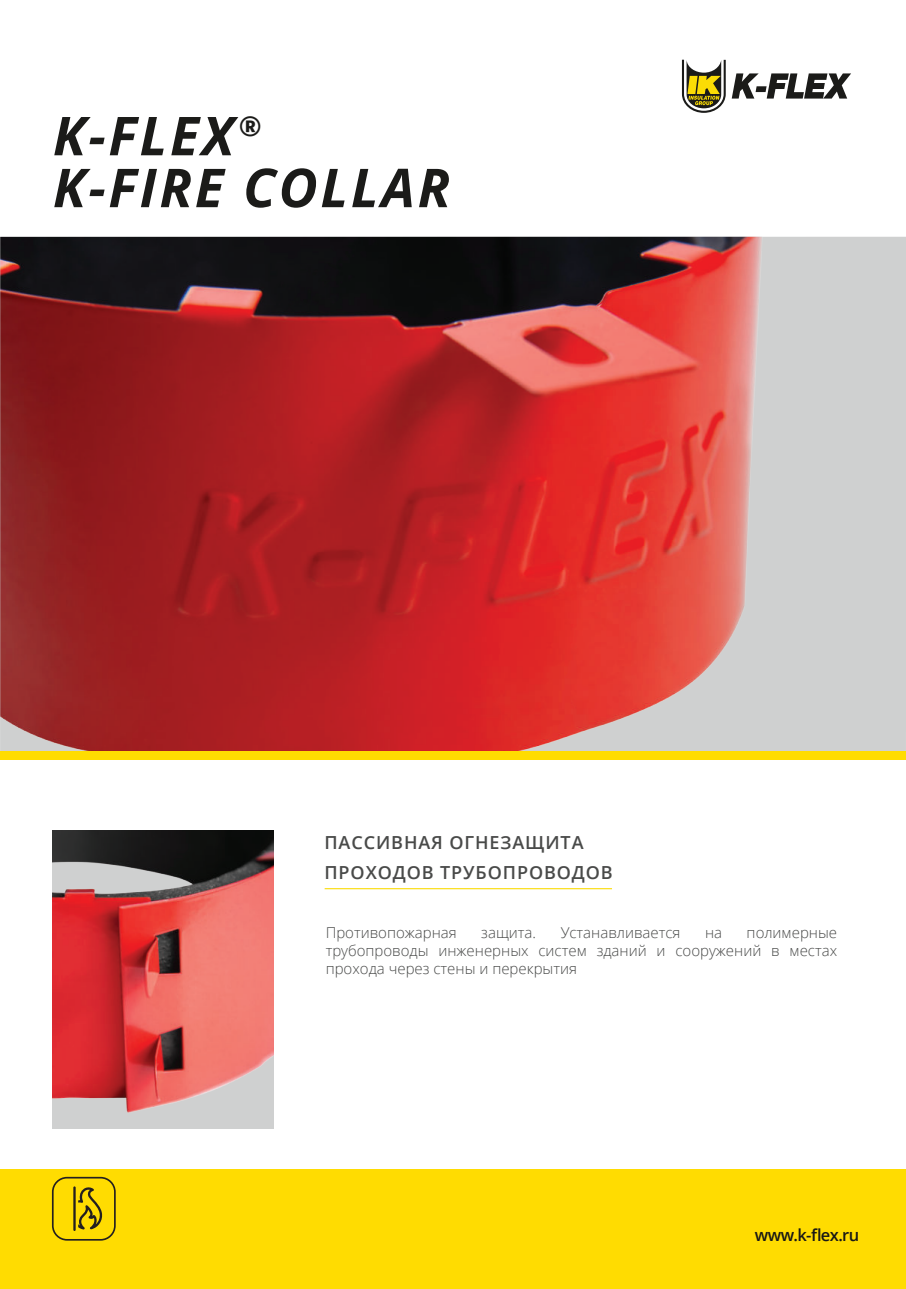
<style>
.page{position:relative;width:906px;height:1289px;background:#fff}
.page>*{position:absolute;margin:0;border:0;box-sizing:border-box;transform-origin:0 0}
.t1{font:italic 700 53.55px/51.9px "Open Sans";letter-spacing:.05em;color:#1b1b19}
.t2{font:italic 700 27.6px "Open Sans";color:#1b1b19}
.t3{font:600 18px/30px "Open Sans";letter-spacing:.05em;color:#494a49}
.t4{font:600 16.5px "Open Sans";letter-spacing:-.035em;color:#181816}
.t5{font:300 15px/18px "Open Sans";color:#494a49;text-align:justify}
</style>
<div class="page">
<hr style="left:325px;top:888px;width:287px;height:1px;background:#fbdc08">
<svg style="left:682px;top:60px;width:44px;height:53px"></svg>
<svg style="left:732px;top:73px;width:119px;height:26px"></svg>
<div style="left:0;top:1169px;width:906px;height:119px;background:#ffdc01"></div>
<img style="left:0;top:237px;width:906px;height:513px">
<img style="left:52px;top:830px;width:222px;height:298px">
<div style="left:0;top:750px;width:906px;height:9px;background:#ffdc01"></div>
<svg style="left:52px;top:1176px;width:64px;height:64px"></svg>
<h2 class="t2" style="left:238px;top:111px;width:24px">®</h2>
<h1 class="t1" style="left:53px;top:111px;width:399px">K-FLEX<br>K-FIRE COLLAR</h1>
<p class="t3" style="left:324px;top:827px;width:290px">ПАССИВНАЯ ОГНЕЗАЩИТА<br>ПРОХОДОВ ТРУБОПРОВОДОВ</p>
<p class="t5" style="left:326px;top:923px;width:133px">Противопожарная</p>
<p class="t5" style="left:481px;top:923px;width:56px">защита.</p>
<p class="t5" style="left:561px;top:923px;width:121px">Устанавливается</p>
<p class="t5" style="left:705px;top:923px;width:19px">на</p>
<p class="t5" style="left:326px;top:923px;width:513px;text-indent:421px">полимерные трубопроводы инженерных систем зданий и сооружений в местах прохода через стены и перекрытия</p>
<p class="t4" style="left:755px;top:1223px;width:106px">www.k-flex.ru</p>
</div>
